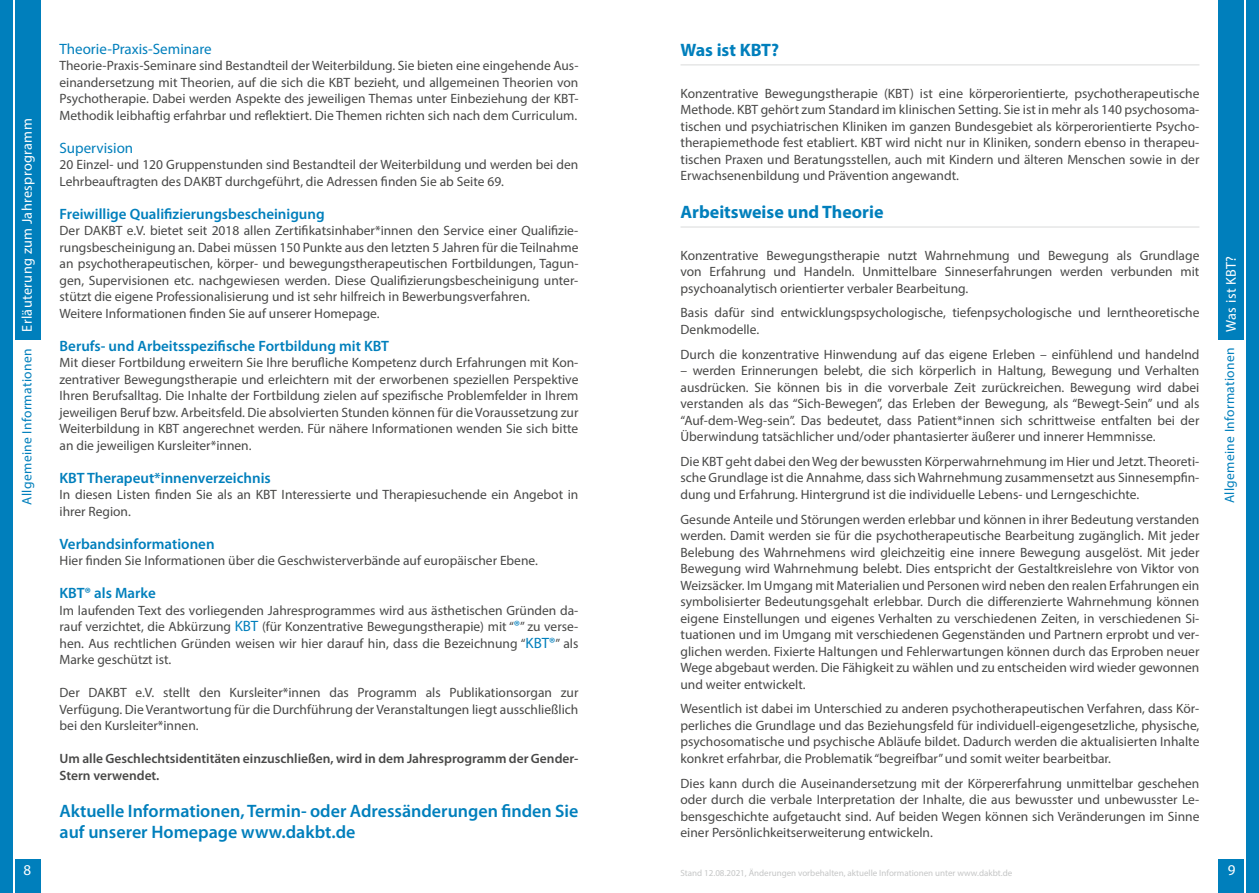
<style>
.page{position:relative;width:1259px;height:893px;background:#fff}
.page>*{position:absolute;margin:0;border:0;box-sizing:border-box;transform-origin:0 0}
.t1{font:600 18px/21px "Myriad Pro";color:#007fbc}
.t2{font:700 18px "Myriad Pro";color:#007fbc}
.t3{font:600 15px "Myriad Pro";color:#007fbc}
.t4{font:15px "Myriad Pro";color:#007fbc}
.t5{font:15px "Myriad Pro";color:#fff}
.t6{font:14.25px "Myriad Pro";letter-spacing:.025em;color:#fff}
.t7{font:13.5px/16.5px "Myriad Pro";color:#484847;text-align:justify}
.t8{font:600 13.5px/16.5px "Myriad Pro";color:#484847}
.t9{font:13.5px "Myriad Pro";letter-spacing:.025em;color:#007fbc}
.t10{font:9px "Myriad Pro";color:#c5c6c6}
.s1{font-size:15px;color:#007fbc}
</style>
<div class="page">
<div style="left:1218px;top:0;width:26px;height:340px;background:#007fbc"></div>
<div style="left:1246px;top:0;width:13px;height:893px;background:#007fbc"></div>
<div style="left:15px;top:0;width:25px;height:340px;background:#007fbc"></div>
<div style="left:0;top:0;width:13px;height:893px;background:#007fbc"></div>
<div style="left:1218px;top:859px;width:26px;height:34px;background:#007fbc"></div>
<div style="left:15px;top:859px;width:25px;height:34px;background:#007fbc"></div>
<hr style="left:680px;top:65px;width:519px;height:1px;background:#d9dada">
<hr style="left:680px;top:227px;width:519px;height:1px;background:#d9dada">
<p class="t4" style="left:60px;top:39px;width:154px">Theorie-Praxis-Seminare</p>
<p class="t7" style="left:60px;top:57px;width:520px">Theorie-Praxis-Seminare sind Bestandteil der Weiterbildung. Sie bieten eine eingehende Aus&shy;einandersetzung mit Theorien, auf die sich die KBT bezieht, und allgemeinen Theorien von Psychotherapie. Dabei werden Aspekte des jeweiligen Themas unter Einbeziehung der KBT-Methodik leibhaftig erfahrbar und reflektiert. Die Themen richten sich nach dem Curriculum.</p>
<p class="t4" style="left:60px;top:138px;width:75px">Supervision</p>
<p class="t7" style="left:60px;top:156px;width:520px">20 Einzel- und 120 Gruppenstunden sind Bestandteil der Weiterbildung und werden bei den<br>Lehrbeauftragten des DAKBT durchgeführt, die Adressen finden Sie ab Seite 69.</p>
<p class="t3" style="left:60px;top:204px;width:267px">Freiwillige Qualifizierungsbescheinigung</p>
<p class="t7" style="left:60px;top:222px;width:520px;text-align:left">Der DAKBT e.V. bietet seit 2018 allen Zertifikatsinhaber*innen den Service einer Qualifizie&shy;rungsbescheinigung an. Dabei müssen 150 Punkte aus den letzten 5 Jahren für die Teilnahme an psychotherapeutischen, körper- und bewegungstherapeutischen Fortbildungen, Tagun&shy;gen, Supervisionen etc. nachgewiesen werden. Diese Qualifizierungsbescheinigung unter&shy;stützt die eigene Professionalisierung und ist sehr hilfreich in Bewerbungsverfahren.<br>Weitere Informationen finden Sie auf unserer Homepage.</p>
<p class="t3" style="left:60px;top:336px;width:331px">Berufs- und Arbeitsspezifische Fortbildung mit KBT</p>
<p class="t7" style="left:60px;top:354px;width:520px">Mit dieser Fortbildung erweitern Sie Ihre berufliche Kompetenz durch Erfahrungen mit Kon&shy;zentrativer Bewegungstherapie und erleichtern mit der erworbenen speziellen Perspektive Ihren Berufsalltag. Die Inhalte der Fortbildung zielen auf spezifische Problemfelder in Ihrem jeweiligen Beruf bzw. Arbeitsfeld. Die absolvierten Stunden können für die Voraussetzung zur Weiterbildung in KBT angerechnet werden. Für nähere Informationen wenden Sie sich bitte an die jeweiligen Kursleiter*innen.</p>
<p class="t3" style="left:60px;top:468px;width:213px">KBT Therapeut*innenverzeichnis</p>
<p class="t7" style="left:60px;top:486px;width:520px">In diesen Listen finden Sie als an KBT Interessierte und Therapiesuchende ein Angebot in ihrer Region.</p>
<p class="t3" style="left:60px;top:534px;width:157px">Verbandsinformationen</p>
<p class="t7" style="left:60px;top:552px;width:480px">Hier finden Sie Informationen über die Geschwisterverbände auf europäischer Ebene.</p>
<p class="t3" style="left:60px;top:584px;width:98px">KBT® als Marke</p>
<p class="t7" style="left:60px;top:602px;width:520px">Im laufenden Text des vorliegenden Jahresprogrammes wird aus ästhetischen Gründen da&shy;rauf verzichtet, die Abkürzung <span class="s1">KBT</span> (für Konzentrative Bewegungstherapie) mit “<span class="s1">®</span>” zu verse&shy;hen. Aus rechtlichen Gründen weisen wir hier darauf hin, dass die Bezeichnung “<span class="s1">KBT®</span>” als Marke geschützt ist.</p>
<p class="t7" style="left:60px;top:684px;width:520px">Der DAKBT e.V. stellt den Kursleiter*innen das Programm als Publikationsorgan zur Verfügung. Die Verantwortung für die Durchführung der Veranstaltungen liegt ausschließlich bei den Kursleiter*innen.</p>
<p class="t8" style="left:60px;top:750px;width:520px">Um alle Geschlechtsidentitäten einzuschließen, wird in dem Jahresprogramm der Gender-<br>Stern verwendet.</p>
<h1 class="t1" style="left:60px;top:800px;width:520px">Aktuelle Informationen, Termin- oder Adressänderungen finden Sie auf unserer Homepage www.dakbt.de</h1>
<h1 class="t2" style="left:680px;top:38px;width:100px">Was ist KBT?</h1>
<p class="t7" style="left:680px;top:85px;width:520px">Konzentrative Bewegungstherapie (KBT) ist eine körperorientierte, psychotherapeutische Methode. KBT gehört zum Standard im klinischen Setting. Sie ist in mehr als 140 psychosoma&shy;tischen und psychiatrischen Kliniken im ganzen Bundesgebiet als körperorientierte Psycho&shy;therapiemethode fest etabliert. KBT wird nicht nur in Kliniken, sondern ebenso in therapeu&shy;tischen Praxen und Beratungsstellen, auch mit Kindern und älteren Menschen sowie in der Erwachsenenbildung und Prävention angewandt.</p>
<h1 class="t2" style="left:680px;top:200px;width:205px">Arbeitsweise und Theorie</h1>
<p class="t7" style="left:680px;top:247px;width:520px">Konzentrative Bewegungstherapie nutzt Wahrnehmung und Bewegung als Grundlage von Erfahrung und Handeln. Unmittelbare Sinneserfahrungen werden verbunden mit psychoanalytisch orientierter verbaler Bearbeitung.</p>
<p class="t7" style="left:680px;top:304px;width:520px">Basis dafür sind entwicklungspsychologische, tiefenpsychologische und lerntheoretische<br>Denkmodelle.</p>
<p class="t7" style="left:680px;top:346px;width:520px">Durch die konzentrative Hinwendung auf das eigene Erleben – einfühlend und handelnd</p>
<p class="t7" style="left:680px;top:362px;width:520px">– werden Erinnerungen belebt, die sich körperlich in Haltung, Bewegung und Verhalten ausdrücken. Sie können bis in die vorverbale Zeit zurückreichen. Bewegung wird dabei verstanden als das “Sich-Bewegen”, das Erleben der Bewegung, als “Bewegt-Sein” und als “Auf-dem-Weg-sein”. Das bedeutet, dass Patient*innen sich schrittweise entfalten bei der Überwindung tatsächlicher und/oder phantasierter äußerer und innerer Hemmnisse.</p>
<p class="t7" style="left:680px;top:453px;width:520px">Die KBT geht dabei den Weg der bewussten Körperwahrnehmung im Hier und Jetzt. Theoreti&shy;sche Grundlage ist die Annahme, dass sich Wahrnehmung zusammensetzt aus Sinnesempfin&shy;dung und Erfahrung. Hintergrund ist die individuelle Lebens- und Lerngeschichte.</p>
<p class="t7" style="left:680px;top:511px;width:520px">Gesunde Anteile und Störungen werden erlebbar und können in ihrer Bedeutung verstanden werden. Damit werden sie für die psychotherapeutische Bearbeitung zugänglich. Mit jeder Belebung des Wahrnehmens wird gleichzeitig eine innere Bewegung ausgelöst. Mit jeder Bewegung wird Wahrnehmung belebt. Dies entspricht der Gestaltkreislehre von Viktor von Weizsäcker. Im Umgang mit Materialien und Personen wird neben den realen Erfahrungen ein symbolisierter Bedeutungsgehalt erlebbar. Durch die differenzierte Wahrnehmung können eigene Einstellungen und eigenes Verhalten zu verschiedenen Zeiten, in verschiedenen Si&shy;tuationen und im Umgang mit verschiedenen Gegenständen und Partnern erprobt und ver&shy;glichen werden. Fixierte Haltungen und Fehlerwartungen können durch das Erproben neuer Wege abgebaut werden. Die Fähigkeit zu wählen und zu entscheiden wird wieder gewonnen und weiter entwickelt.</p>
<p class="t7" style="left:680px;top:700px;width:520px">Wesentlich ist dabei im Unterschied zu anderen psychotherapeutischen Verfahren, dass Kör&shy;perliches die Grundlage und das Beziehungsfeld für individuell-eigengesetzliche, physische, psychosomatische und psychische Abläufe bildet. Dadurch werden die aktualisierten Inhalte konkret erfahrbar, die Problematik “begreifbar” und somit weiter bearbeitbar.</p>
<p class="t7" style="left:680px;top:775px;width:520px">Dies kann durch die Auseinandersetzung mit der Körpererfahrung unmittelbar geschehen oder durch die verbale Interpretation der Inhalte, die aus bewusster und unbewusster Le&shy;bensgeschichte aufgetaucht sind. Auf beiden Wegen können sich Veränderungen im Sinne einer Persönlichkeitserweiterung entwickeln.</p>
<p class="t6" style="left:18px;top:332px;width:215px;rotate:-90deg">Erläuterung zum Jahresprogramm</p>
<p class="t9" style="left:19px;top:505px;width:157px;rotate:-90deg">Allgemeine Informationen</p>
<p class="t9" style="left:1221px;top:503px;width:157px;rotate:-90deg">Allgemeine Informationen</p>
<p class="t6" style="left:1222px;top:332px;width:77px;rotate:-90deg">Was ist KBT?</p>
<p class="t5" style="left:24px;top:861px;width:9px">8</p>
<p class="t5" style="left:1227px;top:861px;width:9px">9</p>
<p class="t10" style="left:680px;top:868px;width:333px">Stand 12.08.2021, Änderungen vorbehalten, aktuelle Informationen unter www.dakbt.de</p>
</div>
